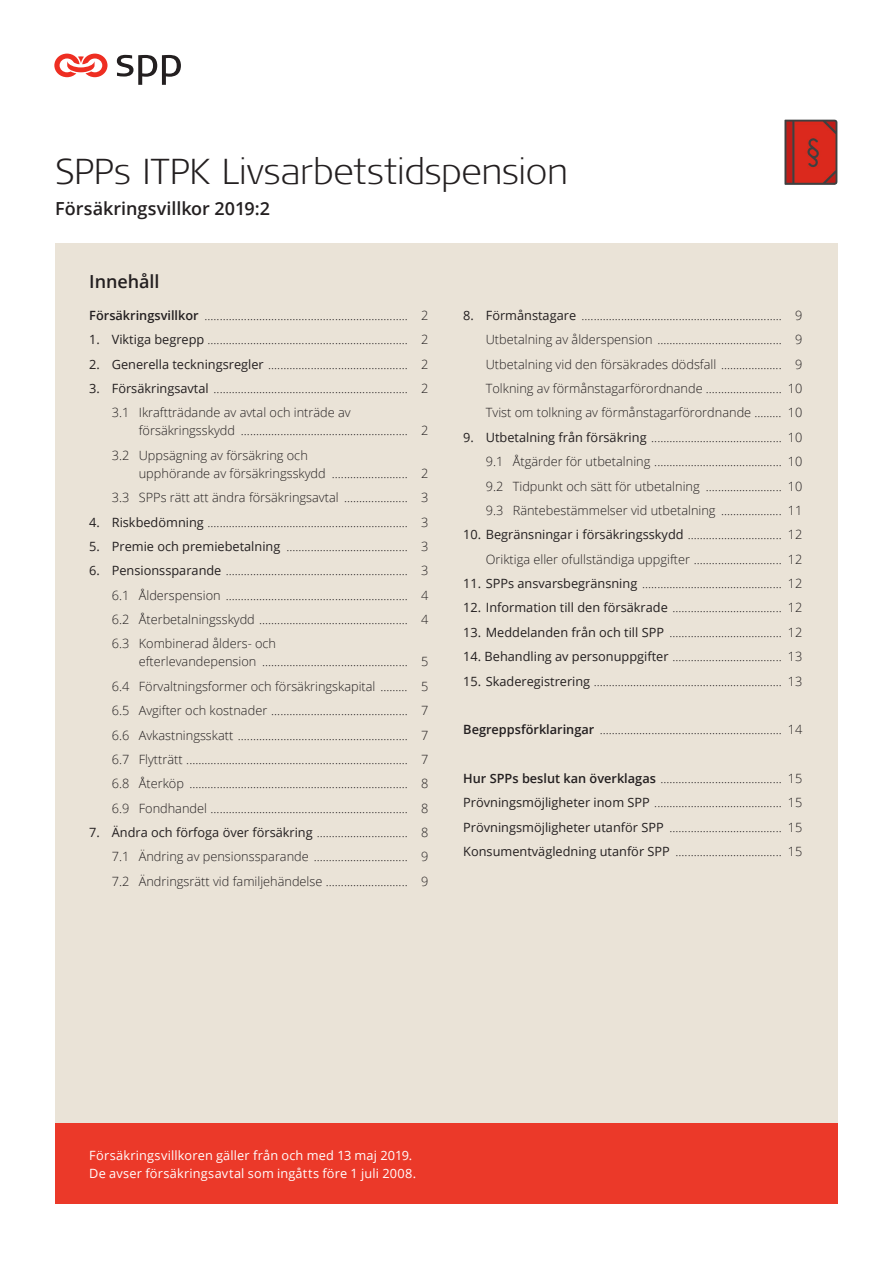
<style>
.page{position:relative;width:893px;height:1263px;background:#fff}
.page>*{position:absolute;margin:0;border:0;box-sizing:border-box;transform-origin:0 0}
.Titel_24_36_svart{font:300 expanded 36px "Signa Pro";letter-spacing:-.005em;color:#231f20}
.Titel_2_12_pkt_Semib{font:600 18px "Open Sans";letter-spacing:-.005em;color:#231f20}
.Innehållsförteckning{font:300 12.75px/18px "Open Sans";color:#231f20}
.Innehållsförteckning-2{font:12.75px "Open Sans";color:#231f20}
.Neg_text_sid_1_12_16{font:12.75px/18px "Open Sans";letter-spacing:.015em;color:#fff}
.s1{font-weight:600}
.s2{font-weight:400}
.s3{font-weight:300}
</style>
<div class="page">
<div style="left:55px;top:243px;width:783px;height:883px;background:#eae3d7"></div>
<svg style="left:54px;top:53px;width:54px;height:25px"></svg>
<svg style="left:117px;top:55px;width:64px;height:30px"></svg>
<div style="left:55px;top:1123px;width:783px;height:81px;background:#eb3929"></div>
<img style="left:784px;top:119px;width:54px;height:66px">
<p class="Titel_24_36_svart" style="left:55px;top:147px;width:514px">SPPs ITPK Livsarbetstidspension</p>
<p class="Titel_2_12_pkt_Semib" style="left:55px;top:196px;width:216px">Försäkringsvillkor 2019:2</p>
<p class="Titel_2_12_pkt_Semib" style="left:89px;top:269px;width:72px">Innehåll</p>
<p class="Innehållsförteckning" style="left:89px;top:306px;width:341px"><span class="s1">Försäkringsvillkor</span> ................................................................... 2</p>
<p class="Innehållsförteckning" style="left:89px;top:330px;width:341px"><span class="s2">1. Viktiga begrepp</span> .................................................................. 2</p>
<p class="Innehållsförteckning" style="left:89px;top:355px;width:341px"><span class="s2">2. Generella teckningsregler</span> .............................................. 2</p>
<p class="Innehållsförteckning" style="left:89px;top:379px;width:341px"><span class="s2">3. Försäkringsavtal</span> ................................................................ 2</p>
<p class="Innehållsförteckning" style="left:139px;top:403px;width:291px;text-indent:-27px">3.1 Ikraftträdande av avtal och inträde av försäkringsskydd ....................................................... 2</p>
<p class="Innehållsförteckning" style="left:139px;top:446px;width:291px;text-indent:-27px">3.2 Uppsägning av försäkring och<br>upphörande av försäkringsskydd ......................... 2</p>
<p class="Innehållsförteckning" style="left:112px;top:488px;width:318px">3.3 SPPs rätt att ändra försäkringsavtal ..................... 3</p>
<p class="Innehållsförteckning" style="left:89px;top:512px;width:341px"><span class="s2">4. Riskbedömning</span> .................................................................. 3</p>
<p class="Innehållsförteckning" style="left:89px;top:537px;width:341px"><span class="s2">5. Premie och premiebetalning</span> ........................................ 3</p>
<p class="Innehållsförteckning" style="left:89px;top:561px;width:341px"><span class="s2">6. Pensionssparande</span> ............................................................ 3</p>
<p class="Innehållsförteckning" style="left:112px;top:586px;width:318px">6.1 Ålderspension ............................................................ 4</p>
<p class="Innehållsförteckning" style="left:112px;top:610px;width:318px">6.2 Återbetalningsskydd ................................................. 4</p>
<p class="Innehållsförteckning" style="left:139px;top:634px;width:291px;text-indent:-27px">6.3 Kombinerad ålders- och<br>efterlevandepension ................................................ 5</p>
<p class="Innehållsförteckning" style="left:112px;top:677px;width:318px">6.4 Förvaltningsformer och försäkringskapital ......... 5</p>
<p class="Innehållsförteckning" style="left:112px;top:701px;width:318px">6.5 Avgifter och kostnader ............................................. 7</p>
<p class="Innehållsförteckning" style="left:112px;top:726px;width:318px">6.6 Avkastningsskatt ........................................................ 7</p>
<p class="Innehållsförteckning" style="left:112px;top:750px;width:318px">6.7 Flytträtt ......................................................................... 7</p>
<p class="Innehållsförteckning" style="left:112px;top:774px;width:318px">6.8 Återköp ........................................................................ 8</p>
<p class="Innehållsförteckning" style="left:112px;top:799px;width:318px">6.9 Fondhandel ................................................................. 8</p>
<p class="Innehållsförteckning-2" style="left:89px;top:824px;width:341px">7. Ändra och förfoga över försäkring <span class="s3">.............................. 8</span></p>
<p class="Innehållsförteckning" style="left:112px;top:847px;width:318px">7.1 Ändring av pensionssparande ............................... 9</p>
<p class="Innehållsförteckning" style="left:112px;top:872px;width:318px">7.2 Ändringsrätt vid familjehändelse ........................... 9</p>
<p class="Innehållsförteckning" style="left:463px;top:306px;width:341px"><span class="s2">8. Förmånstagare</span> .................................................................. 9</p>
<p class="Innehållsförteckning" style="left:486px;top:330px;width:318px">Utbetalning av ålderspension ......................................... 9</p>
<p class="Innehållsförteckning" style="left:486px;top:355px;width:318px">Utbetalning vid den försäkrades dödsfall .................... 9</p>
<p class="Innehållsförteckning" style="left:486px;top:379px;width:318px">Tolkning av förmånstagarförordnande ......................... 10</p>
<p class="Innehållsförteckning" style="left:486px;top:403px;width:318px">Tvist om tolkning av förmånstagarförordnande ......... 10</p>
<p class="Innehållsförteckning" style="left:463px;top:428px;width:341px"><span class="s2">9. Utbetalning från försäkring</span> ........................................... 10</p>
<p class="Innehållsförteckning" style="left:486px;top:452px;width:318px">9.1 Åtgärder för utbetalning .......................................... 10</p>
<p class="Innehållsförteckning" style="left:486px;top:476px;width:318px">9.2 Tidpunkt och sätt för utbetalning ......................... 10</p>
<p class="Innehållsförteckning" style="left:486px;top:501px;width:318px">9.3 Räntebestämmelser vid utbetalning .................... 11</p>
<p class="Innehållsförteckning-2" style="left:463px;top:526px;width:341px">10. Begränsningar i försäkringsskydd <span class="s3">............................... 12</span></p>
<p class="Innehållsförteckning" style="left:486px;top:550px;width:318px">Oriktiga eller ofullständiga uppgifter ............................. 12</p>
<p class="Innehållsförteckning" style="left:463px;top:574px;width:341px"><span class="s2">11. SPPs ansvarsbegränsning</span> .............................................. 12</p>
<p class="Innehållsförteckning" style="left:463px;top:598px;width:341px"><span class="s2">12. Information till den försäkrade</span> .................................... 12</p>
<p class="Innehållsförteckning" style="left:463px;top:623px;width:341px"><span class="s2">13. Meddelanden från och till SPP</span> ..................................... 12</p>
<p class="Innehållsförteckning" style="left:463px;top:647px;width:341px"><span class="s2">14. Behandling av personuppgifter</span> .................................... 13</p>
<p class="Innehållsförteckning" style="left:463px;top:672px;width:341px"><span class="s2">15. Skaderegistrering</span> .............................................................. 13</p>
<p class="Innehållsförteckning" style="left:463px;top:720px;width:341px"><span class="s1">Begreppsförklaringar</span> ............................................................ 14</p>
<p class="Innehållsförteckning" style="left:463px;top:769px;width:341px"><span class="s1">Hur SPPs beslut kan överklagas</span> ........................................ 15</p>
<p class="Innehållsförteckning" style="left:463px;top:793px;width:341px"><span class="s2">Prövningsmöjligheter inom SPP</span> .......................................... 15</p>
<p class="Innehållsförteckning" style="left:463px;top:818px;width:341px"><span class="s2">Prövningsmöjligheter utanför SPP</span> ..................................... 15</p>
<p class="Innehållsförteckning" style="left:463px;top:842px;width:341px"><span class="s2">Konsumentvägledning utanför SPP</span> ................................... 15</p>
<p class="Neg_text_sid_1_12_16" style="left:89px;top:1146px;width:328px">Försäkringsvillkoren gäller från och med 13 maj 2019.<br>De avser försäkringsavtal som ingåtts före 1 juli 2008.</p>
</div>
